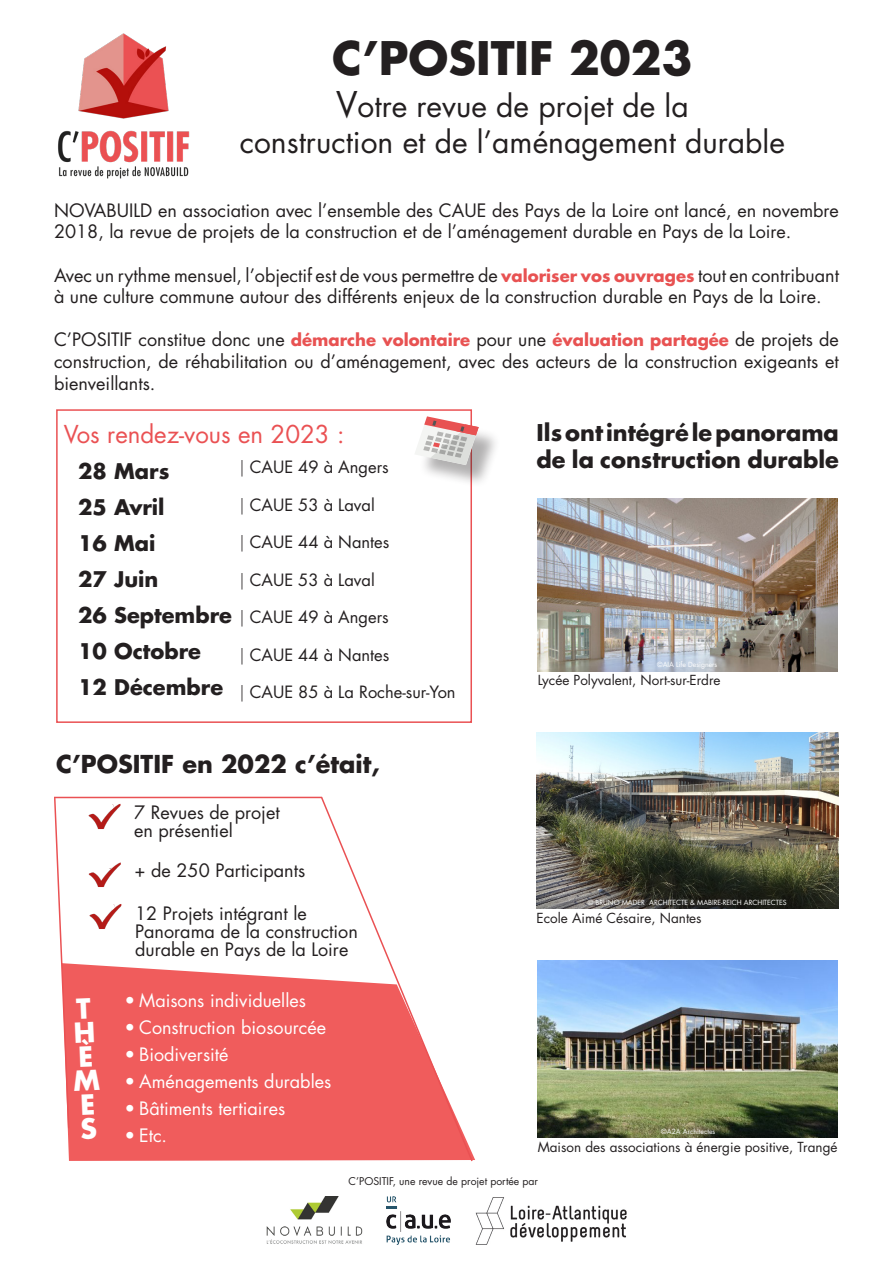
<style>
.page{position:relative;width:893px;height:1263px;background:#fff}
.page>*{position:absolute;margin:0;border:0;box-sizing:border-box;transform-origin:0 0}
.t1{font:700 45px "Futura Std";color:#231f20}
.t2{font:30px "Futura Std";color:#231f20}
.t3{font:700 24px "Futura Std";color:#231f20}
.t4{font:24px "Futura Std";color:#ea5153}
.t5{font:700 22.5px/27px "Futura Std";color:#231f20}
.t6{font:700 21px "Futura Std";color:#231f20}
.t7{font:18px/21.6px "Futura Std";color:#231f20}
.t8{font:18px "Futura Std";color:#fff}
.t9{font:16.5px "Futura Std";color:#231f20}
.t10{font:13.5px "Futura Std";color:#231f20}
.t11{font:10.5px "Futura Std";color:#231f20}
.t12{font:7.35px "Futura Std";color:#fff}
.t13{font:6.9px "Futura Std";color:#fff}
.s1{font-size:34.5px}
.s2{font-weight:700;font-size:16.5px;color:#e85252}
.s3{font-weight:300}
.s4{font-weight:800;font-stretch:condensed}
.s5{font-size:6.9px}
</style>
<div class="page">
<img style="left:58px;top:33px;width:132px;height:146px">
<img style="left:475px;top:1197px;width:152px;height:48px">
<img style="left:386px;top:1196px;width:65px;height:49px">
<img style="left:266px;top:1196px;width:97px;height:48px">
<img style="left:538px;top:961px;width:300px;height:176px">
<div style="left:56px;top:409px;width:416px;height:314px;border:2px solid #ea5153"></div>
<div style="left:418px;top:420px;width:83px;height:68px;background:#231f20;opacity:.35"></div>
<svg style="left:415px;top:415px;width:64px;height:51px"></svg>
<div style="left:68px;top:965px;width:407px;height:196px;background:#f05c5c"></div>
<img style="left:100px;top:904px;width:21px;height:25px">
<img style="left:100px;top:804px;width:21px;height:25px">
<hr style="left:54px;top:797px;width:268px;height:1px;background:#ea5153">
<svg style="left:320px;top:796px;width:154px;height:366px"></svg>
<img style="left:538px;top:499px;width:300px;height:172px">
<img style="left:537px;top:732px;width:302px;height:177px">
<img style="left:100px;top:862px;width:21px;height:25px">
<svg style="left:54px;top:796px;width:46px;height:343px"></svg>
<p class="t1" style="left:332px;top:28px;width:362px">C’POSITIF 2023</p>
<p class="t2" style="left:336px;top:86px;width:354px"><span class="s1">V</span>otre revue de projet de la</p>
<p class="t2" style="left:240px;top:122px;width:547px">construction et de l’aménagement durable</p>
<p class="t7" style="left:54px;top:200px;width:786px">NOVABUILD en association avec l’ensemble des CAUE des Pays de la Loire ont lancé, en novembre<br>2018, la revue de projets de la construction et de l’aménagement durable en Pays de la Loire.</p>
<p class="t7" style="left:54px;top:264px;width:786px">Avec un rythme mensuel, l’objectif est de vous permettre de <span class="s2">valoriser vos ouvrages</span> tout en contribuant à une culture commune autour des différents enjeux de la construction durable en Pays de la Loire.</p>
<p class="t7" style="left:54px;top:329px;width:786px;text-align:justify">C’POSITIF constitue donc une <span class="s2">démarche volontaire</span> pour une <span class="s2">évaluation partagée</span> de projets de construction, de réhabilitation ou d’aménagement, avec des acteurs de la construction exigeants et bienveillants.</p>
<p class="t4" style="left:64px;top:419px;width:282px">Vos rendez-vous en 2023 :</p>
<p class="t6" style="left:78px;top:457px;width:93px">28 Mars</p>
<p class="t6" style="left:78px;top:493px;width:88px">25 Avril</p>
<p class="t6" style="left:78px;top:529px;width:79px">16 Mai</p>
<p class="t6" style="left:78px;top:565px;width:82px">27 Juin</p>
<p class="t6" style="left:78px;top:601px;width:155px">26 Septembre</p>
<p class="t6" style="left:78px;top:637px;width:124px">10 Octobre</p>
<p class="t6" style="left:78px;top:673px;width:146px">12 Décembre</p>
<p class="t5" style="left:537px;top:419px;width:304px">Ils ont intégré le panorama de la construction durable</p>
<p class="t9" style="left:239px;top:457px;width:151px"><span class="s3">|</span> CAUE 49 à Angers</p>
<p class="t9" style="left:239px;top:494px;width:137px"><span class="s3">|</span> CAUE 53 à Laval</p>
<p class="t9" style="left:239px;top:532px;width:152px"><span class="s3">|</span> CAUE 44 à Nantes</p>
<p class="t9" style="left:239px;top:569px;width:137px"><span class="s3">|</span> CAUE 53 à Laval</p>
<p class="t9" style="left:239px;top:607px;width:151px"><span class="s3">|</span> CAUE 49 à Angers</p>
<p class="t9" style="left:239px;top:644px;width:152px"><span class="s3">|</span> CAUE 44 à Nantes</p>
<p class="t9" style="left:239px;top:682px;width:218px"><span class="s3">|</span> CAUE 85 à La Roche-sur-Yon</p>
<p class="t13" style="left:657px;top:660px;width:62px">©AIA Life Designers</p>
<p class="t13" style="left:658px;top:660px;width:63px">@Germain HERRIAU</p>
<p class="t10" style="left:538px;top:671px;width:184px">Lycée Polyvalent, Nort-sur-Erdre</p>
<p class="t3" style="left:56px;top:748px;width:325px">C’POSITIF en 2022 c’était,</p>
<p class="t7" style="left:134px;top:801px;width:147px">7 Revues de projet</p>
<p class="t7" style="left:134px;top:819px;width:100px">en présentiel</p>
<p class="t7" style="left:135px;top:859px;width:172px">+ de 250 Participants</p>
<p class="t7" style="left:135px;top:904px;width:224px;line-height:18px">12 Projets intégrant le<br>Panorama de la construction durable en Pays de la Loire</p>
<p class="t8" style="left:126px;top:988px;width:181px"><span class="s4">•</span> Maisons individuelles</p>
<p class="t8" style="left:126px;top:1015px;width:202px"><span class="s4">•</span> Construction biosourcée</p>
<p class="t8" style="left:126px;top:1042px;width:104px"><span class="s4">•</span> Biodiversité</p>
<p class="t8" style="left:126px;top:1069px;width:207px"><span class="s4">•</span> Aménagements durables</p>
<p class="t8" style="left:126px;top:1096px;width:161px"><span class="s4">•</span> Bâtiments tertiaires</p>
<p class="t8" style="left:126px;top:1123px;width:43px"><span class="s4">•</span> Etc.</p>
<p class="t12" style="left:661px;top:898px;width:54px"><span class="s5">@</span>dlb architectes</p>
<p class="t13" style="left:588px;top:898px;width:200px">© BRUNO MADER ARCHITECTE &amp; MABIRE-REICH ARCHITECTES</p>
<p class="t10" style="left:537px;top:909px;width:167px">Ecole Aimé Césaire, Nantes</p>
<p class="t13" style="left:661px;top:1127px;width:56px">©A2A Architectes</p>
<p class="t10" style="left:538px;top:1138px;width:301px">Maison des associations à énergie positive, Trangé</p>
<p class="t11" style="left:349px;top:1174px;width:191px">C’POSITIF, une revue de projet portée par</p>
</div>
